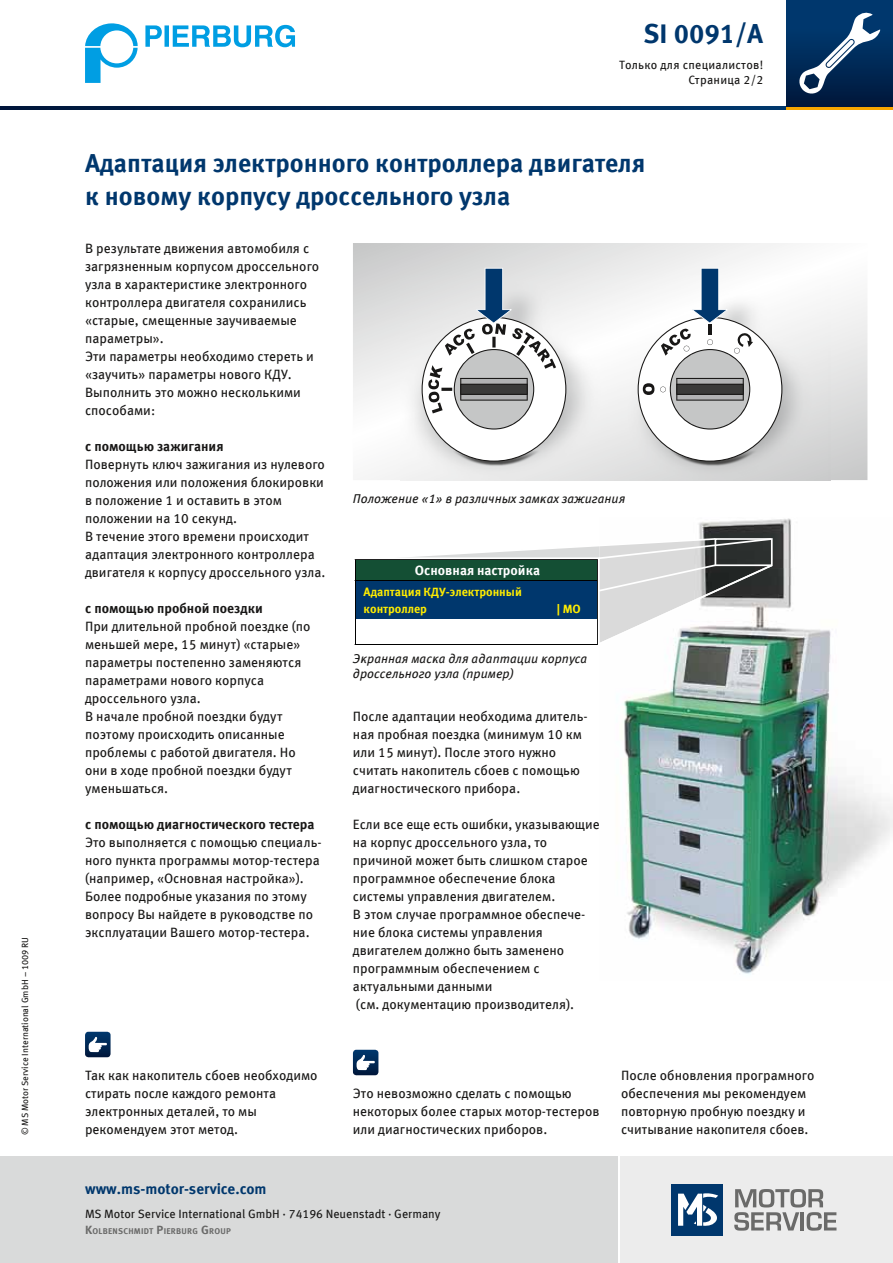
<style>
.page{position:relative;width:893px;height:1263px;background:#fff}
.page>*{position:absolute;margin:0;border:0;box-sizing:border-box;transform-origin:0 0}
.t1{font:700 27px "Meta OFC";color:#00376d}
.t2{font:700 25.5px/33px "Meta OFC";color:#00376d}
.t3{font:700 15px "Meta OFC";color:#00376d}
.t4{font:13.5px/18px "Meta OFC";color:#181716}
.t5{font:700 13.5px "Meta OFC";color:#181716}
.t6{font:700 13.5px "Meta OFC";color:#fff}
.t7{font:italic 12.75px/15px "Meta OFC";color:#181716}
.t8{font:12px "Meta OFC";color:#181716}
.t9{font:700 12px/16.5px "Meta OFC";color:#ffed00}
.t10{font:12px/15px "Meta OFC";letter-spacing:.02em;color:#181716;text-align:right}
.t11{font:9px "Meta OFC";color:#181716}
.t12{font:700 8.4px "Meta OFC";letter-spacing:.03em;color:#6a6a69}
.s1{font-size:12px}
</style>
<div class="page">
<svg style="left:0;top:106px;width:787px;height:4px"></svg>
<svg style="left:787px;top:106px;width:106px;height:4px"></svg>
<div style="left:621px;top:1157px;width:272px;height:106px;background:#ececec"></div>
<div style="left:0;top:1157px;width:617px;height:106px;background:#d9dada"></div>
<div style="left:672px;top:1184px;width:51px;height:51px;background:#00376d"></div>
<svg style="left:678px;top:1193px;width:40px;height:33px"></svg>
<svg style="left:734px;top:1189px;width:102px;height:42px"></svg>
<div style="left:787px;top:0;width:106px;height:106px;background:linear-gradient(to bottom,#003e78,#001a3f)"></div>
<svg style="left:798px;top:12px;width:82px;height:83px"></svg>
<svg style="left:85px;top:23px;width:53px;height:60px"></svg>
<svg style="left:145px;top:25px;width:150px;height:22px"></svg>
<svg style="left:353px;top:243px;width:514px;height:237px"></svg>
<img style="left:401px;top:275px;width:429px;height:205px">
<svg style="left:638px;top:268px;width:144px;height:194px"></svg>
<svg style="left:422px;top:268px;width:144px;height:194px"></svg>
<img style="left:698px;top:518px;width:93px;height:50px">
<img style="left:648px;top:568px;width:245px;height:406px">
<img style="left:623px;top:696px;width:25px;height:244px">
<svg style="left:354px;top:538px;width:419px;height:109px"></svg>
<svg style="left:85px;top:1032px;width:26px;height:25px"></svg>
<svg style="left:353px;top:1050px;width:25px;height:25px"></svg>
<p class="t11" style="left:19px;top:1135px;width:200px;rotate:-90deg">© MS Motor Service International GmbH – 1009 RU</p>
<h1 class="t1" style="left:644px;top:16px;width:121px">SI 0091/A</h1>
<p class="t10" style="left:619px;top:57px;width:146px">Тoлько для спeциaлиcтoв!<br>Страница 2/2</p>
<h2 class="t2" style="left:85px;top:147px;width:561px">Адаптация электронного контроллера двигателя к новому корпусу дроссельного узла</h2>
<p class="t4" style="left:85px;top:240px;width:236px">В результате движения автомобиля с загрязненным корпусом дроссельного узла в характеристике электронного контроллера двигателя сохранились «старые, смещенные заучиваемые параметры».<br>Эти параметры необходимо стереть и «заучить» параметры нового КДУ.<br>Выполнить это можно несколькими способами:</p>
<p class="t5" style="left:85px;top:438px;width:140px">с помощью зажигания</p>
<p class="t4" style="left:85px;top:456px;width:242px">Повернуть ключ зажигания из нулевого положения или положения блокировки в положение 1 и оставить в этом положении на 10 секунд.<br>В течение этого времени происходит адаптация электронного контроллера двигателя к корпусу дроссельного узла.</p>
<p class="t5" style="left:85px;top:600px;width:179px">с помощью пробной поездки</p>
<p class="t4" style="left:85px;top:617px;width:227px">При длительной пробной поездке (по меньшей мере, 15 минут) «старые» параметры постепенно заменяются параметрами нового корпуса дроссельного узла.<br>В начале пробной поездки будут поэтому происходить описанные проблемы с работой двигателя. Но они в ходе пробной поездки будут уменьшаться.</p>
<p class="t5" style="left:85px;top:816px;width:231px">с помощью диагностического тестера</p>
<p class="t4" style="left:85px;top:833px;width:238px">Это выполняется с помощью специаль&shy;ного пункта программы мотор-тестера (например, «Основная настройка»).<br>Более подробные указания по этому вопросу Вы найдете в руководстве по эксплуатации Вашего мотор-тестера.</p>
<p class="t4" style="left:85px;top:1066px;width:234px">Так как накопитель сбоев необходимо стирать после каждого ремонта электронных деталей, то мы рекомендуем этот метод.</p>
<p class="t7" style="left:353px;top:491px;width:274px">Положение «1» в различных замках зажигания</p>
<p class="t6" style="left:415px;top:562px;width:127px">Основная настройка</p>
<p class="t9" style="left:364px;top:584px;width:160px">Адаптация КДУ-электронный контроллер</p>
<p class="t9" style="left:557px;top:601px;width:26px">| MO</p>
<p class="t7" style="left:353px;top:651px;width:236px">Экранная маска для адаптации корпуса дроссельного узла (пример)</p>
<p class="t4" style="left:353px;top:707px;width:236px">После адаптации необходима длитель&shy;ная пробная поездка (минимум 10 км или 15 минут). После этого нужно считать накопитель сбоев с помощью диагностического прибора.</p>
<p class="t4" style="left:353px;top:815px;width:248px">Если все еще есть ошибки, указывающие на корпус дроссельного узла, то причиной может быть слишком старое программное обеспечение блока системы управления двигателем.<br>В этом случае программное обеспече&shy;ние блока системы управления двигателем должно быть заменено программным обеспечением с актуальными данными<br>(см. документацию производителя).</p>
<p class="t4" style="left:353px;top:1084px;width:248px">Это невозможно сделать с помощью некоторых более старых мотор-тестеров или диагностических приборов.</p>
<p class="t4" style="left:621px;top:1066px;width:195px">После обновления програмного обеспечения мы рекомендуем повторную пробную поездку и считывание накопителя сбоев.</p>
<p class="t3" style="left:85px;top:1179px;width:183px">www.ms-motor-service.com</p>
<p class="t8" style="left:85px;top:1206px;width:357px">MS Motor Service International GmbH · 74196 Neuenstadt · Germany</p>
<p class="t12" style="left:85px;top:1226px;width:147px"><span class="s1">K</span>OLBENSCHMIDT <span class="s1">P</span>IERBURG <span class="s1">G</span>ROUP</p>
</div>
